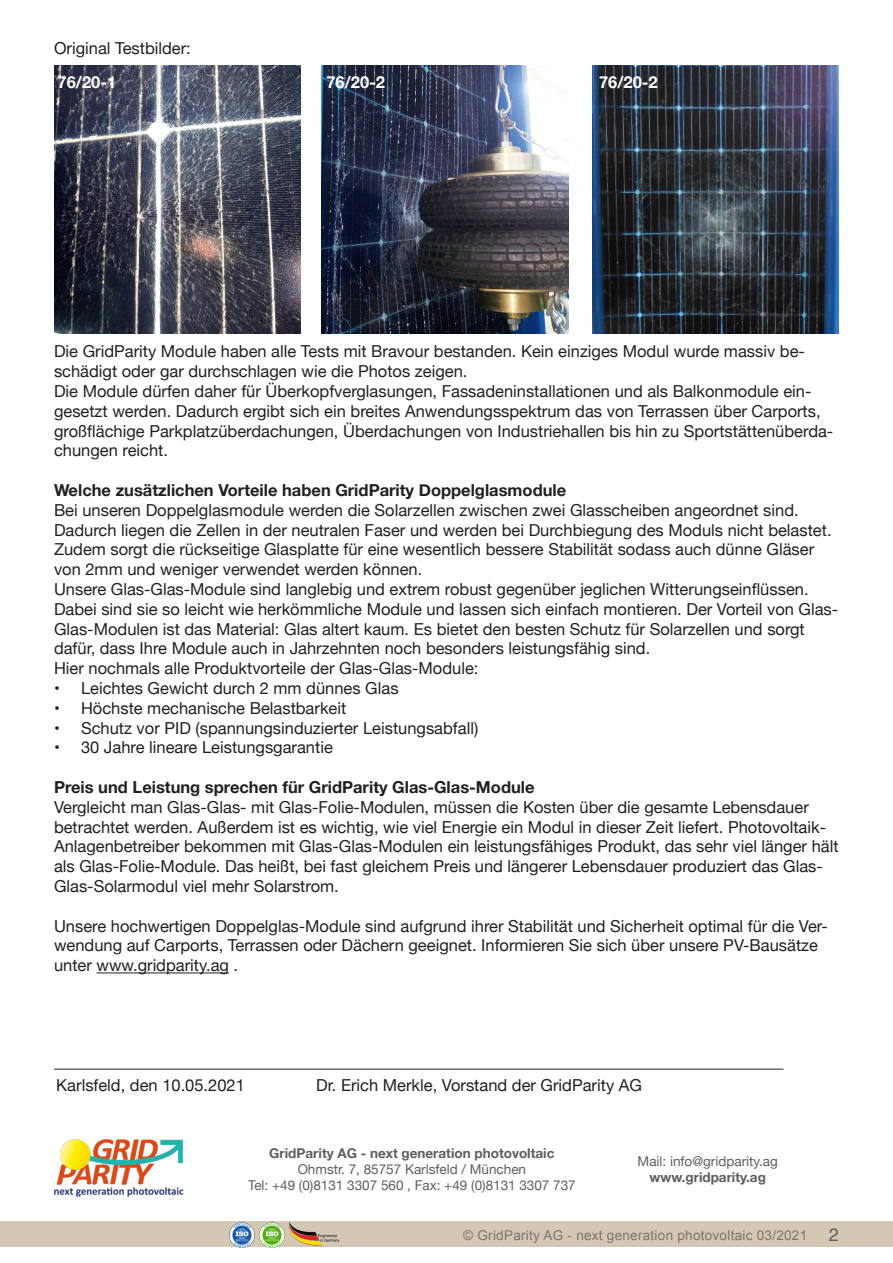
<style>
.page{position:relative;width:893px;height:1263px;background:#fff}
.page>*{position:absolute;margin:0;border:0;box-sizing:border-box;transform-origin:0 0}
.t1{font:16.5px/19.8px "Helvetica Neue";color:#231f20}
.t2{font:700 16.5px "Helvetica Neue";color:#231f20}
.t3{font:700 16.5px "Helvetica Neue";color:#fff}
.t4{font:13.5px "Helvetica Neue";color:#5d5e5d}
.t5{font:700 13.5px "Helvetica Neue";color:#5d5e5d}
.t6{font:13.5px "Arial";letter-spacing:.02em;color:#231f20}
.s1{font-family:"Helvetica";font-size:18px;color:#5d5e5d}
</style>
<div class="page">
<div style="left:0;top:1221px;width:893px;height:26px;background:#d4c8b4"></div>
<img style="left:229px;top:1222px;width:25px;height:25px">
<img style="left:259px;top:1222px;width:25px;height:25px">
<img style="left:288px;top:1222px;width:51px;height:25px">
<hr style="left:96px;top:972px;width:133px;height:1px;background:#231f20">
<img style="left:321px;top:65px;width:247px;height:269px">
<img style="left:592px;top:65px;width:247px;height:269px">
<img style="left:54px;top:65px;width:247px;height:269px">
<img style="left:54px;top:1139px;width:129px;height:58px">
<hr style="left:54px;top:1069px;width:729px;height:1px;background:#231f20">
<p class="t1" style="left:54px;top:39px;width:138px">Original Testbilder:</p>
<p class="t3" style="left:58px;top:69px;width:60px">76/20-1</p>
<p class="t3" style="left:326px;top:69px;width:60px">76/20-2</p>
<p class="t3" style="left:599px;top:69px;width:60px">76/20-2</p>
<p class="t1" style="left:54px;top:343px;width:752px">Die GridParity Module haben alle Tests mit Bravour bestanden. Kein einziges Modul wurde massiv be&shy;schädigt oder gar durchschlagen wie die Photos zeigen.</p>
<p class="t1" style="left:54px;top:382px;width:781px">Die Module dürfen daher für Überkopfverglasungen, Fassadeninstallationen und als Balkonmodule ein&shy;gesetzt werden. Dadurch ergibt sich ein breites Anwendungsspektrum das von Terrassen über Carports, großflächige Parkplatzüberdachungen, Überdachungen von Industriehallen bis hin zu Sportstättenüberda&shy;chungen reicht.</p>
<p class="t2" style="left:54px;top:477px;width:514px">Welche zusätzlichen Vorteile haben GridParity Doppelglasmodule</p>
<p class="t1" style="left:54px;top:501px;width:779px">Bei unseren Doppelglasmodule werden die Solarzellen zwischen zwei Glasscheiben angeordnet sind.<br>Dadurch liegen die Zellen in der neutralen Faser und werden bei Durchbiegung des Moduls nicht belastet.<br>Zudem sorgt die rückseitige Glasplatte für eine wesentlich bessere Stabilität sodass auch dünne Gläser von 2mm und weniger verwendet werden können.</p>
<p class="t1" style="left:54px;top:580px;width:786px">Unsere Glas-Glas-Module sind langlebig und extrem robust gegenüber jeglichen Witterungseinflüssen.<br>Dabei sind sie so leicht wie herkömmliche Module und lassen sich einfach montieren. Der Vorteil von Glas-Glas-Modulen ist das Material: Glas altert kaum. Es bietet den besten Schutz für Solarzellen und sorgt dafür, dass Ihre Module auch in Jahrzehnten noch besonders leistungsfähig sind.</p>
<p class="t1" style="left:54px;top:659px;width:426px">Hier nochmals alle Produktvorteile der Glas-Glas-Module:</p>
<p class="t1" style="left:54px;top:679px;width:346px">• Leichtes Gewicht durch 2 mm dünnes Glas</p>
<p class="t1" style="left:54px;top:699px;width:294px">• Höchste mechanische Belastbarkeit</p>
<p class="t1" style="left:54px;top:719px;width:426px">• Schutz vor PID (spannungsinduzierter Leistungsabfall)</p>
<p class="t1" style="left:54px;top:739px;width:280px">• 30 Jahre lineare Leistungsgarantie</p>
<p class="t2" style="left:54px;top:774px;width:482px">Preis und Leistung sprechen für GridParity Glas-Glas-Module</p>
<p class="t1" style="left:54px;top:798px;width:786px">Vergleicht man Glas-Glas- mit Glas-Folie-Modulen, müssen die Kosten über die gesamte Lebensdauer betrachtet werden. Außerdem ist es wichtig, wie viel Energie ein Modul in dieser Zeit liefert. Photovoltaik-Anlagenbetreiber bekommen mit Glas-Glas-Modulen ein leistungsfähiges Produkt, das sehr viel länger hält als Glas-Folie-Module. Das heißt, bei fast gleichem Preis und längerer Lebensdauer produziert das Glas-Glas-Solarmodul viel mehr Solarstrom.</p>
<p class="t1" style="left:54px;top:917px;width:775px">Unsere hochwertigen Doppelglas-Module sind aufgrund ihrer Stabilität und Sicherheit optimal für die Ver&shy;wendung auf Carports, Terrassen oder Dächern geeignet. Informieren Sie sich über unsere PV-Bausätze unter www.gridparity.ag .</p>
<p class="t1" style="left:56px;top:1076px;width:190px">Karlsfeld, den 10.05.2021</p>
<p class="t1" style="left:316px;top:1076px;width:327px">Dr. Erich Merkle, Vorstand der GridParity AG</p>
<p class="t5" style="left:269px;top:1142px;width:287px">GridParity AG - next generation photovoltaic</p>
<p class="t4" style="left:298px;top:1159px;width:230px">Ohmstr. 7, 85757 Karlsfeld / München</p>
<p class="t4" style="left:248px;top:1176px;width:329px">Tel: +49 (0)8131 3307 560 , Fax: +49 (0)8131 3307 737</p>
<p class="t4" style="left:638px;top:1151px;width:142px">Mail: info@gridparity.ag</p>
<p class="t5" style="left:649px;top:1166px;width:118px">www.gridparity.ag</p>
<p class="t6" style="left:463px;top:1227px;width:377px">© GridParity AG - next generation photovoltaic 03/2021 <span class="s1">2</span></p>
</div>
